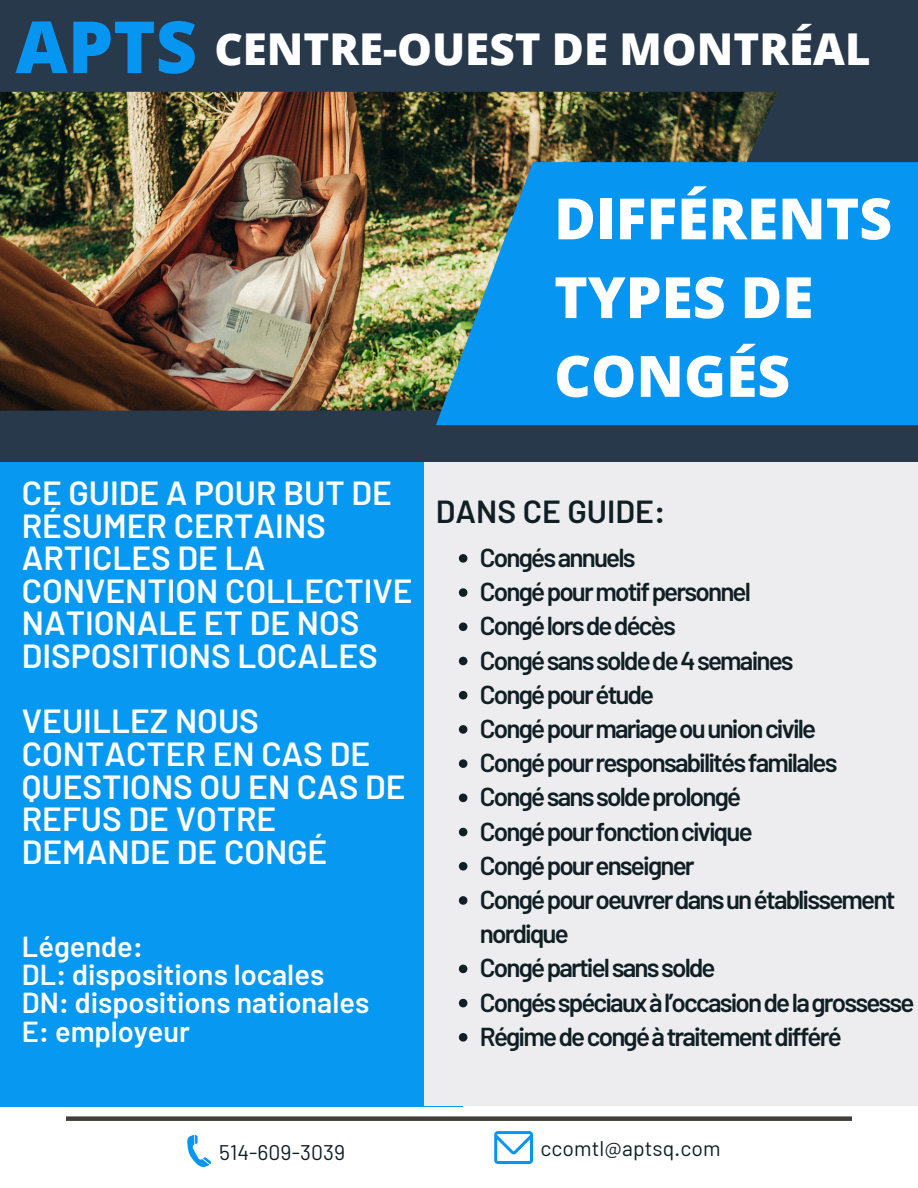
<style>
.page{position:relative;width:918px;height:1188px;background:#fff}
.page>*{position:absolute;margin:0;border:0;box-sizing:border-box;transform-origin:0 0}
.t1{font:800 72px "Open Sans";color:#0695f1}
.t2{font:800 57px/78.8px "Open Sans";color:#fff}
.t3{font:800 43.95px "Open Sans";color:#fff}
.t4{font:600 33.45px/32.7px "Barlow";color:#fff}
.t5{font:600 31.95px "Barlow";color:#101f24}
.t6{font:600 28.95px/28.2px "Barlow";color:#fff}
.t7{font:600 25.95px/34.2px "Barlow";letter-spacing:-.07em;color:#101f24}
.t8{font:21.15px "Barlow";letter-spacing:.005em;color:#101f24}
</style>
<div class="page">
<div style="left:0;top:0;width:918px;height:507px;background:#28394b"></div>
<img style="left:0;top:92px;width:778px;height:319px">
<svg style="left:436px;top:162px;width:482px;height:263px;fill:#0695f1"></svg>
<div style="left:0;top:462px;width:463px;height:644px;background:#0798f1"></div>
<div style="left:424px;top:462px;width:494px;height:644px;background:#ededef"></div>
<div style="left:66px;top:1116px;width:786px;height:5px;background:#423e3a"></div>
<svg style="left:187px;top:1135px;width:24px;height:32px"></svg>
<svg style="left:494px;top:1131px;width:38px;height:33px"></svg>
<svg style="left:459px;top:554px;width:8px;height:9px"></svg>
<svg style="left:459px;top:588px;width:8px;height:9px"></svg>
<svg style="left:459px;top:623px;width:8px;height:8px"></svg>
<svg style="left:459px;top:657px;width:8px;height:8px"></svg>
<svg style="left:459px;top:691px;width:8px;height:8px"></svg>
<svg style="left:459px;top:725px;width:8px;height:9px"></svg>
<svg style="left:459px;top:759px;width:8px;height:9px"></svg>
<svg style="left:459px;top:794px;width:8px;height:8px"></svg>
<svg style="left:459px;top:828px;width:8px;height:8px"></svg>
<svg style="left:459px;top:862px;width:8px;height:9px"></svg>
<svg style="left:459px;top:896px;width:8px;height:9px"></svg>
<svg style="left:459px;top:965px;width:8px;height:8px"></svg>
<svg style="left:459px;top:999px;width:8px;height:8px"></svg>
<svg style="left:459px;top:1033px;width:8px;height:9px"></svg>
<h4 class="t1" style="left:15px;top:-4px;width:183px">APTS</h4>
<p class="t3" style="left:214px;top:18px;width:658px">CENTRE-OUEST DE MONTRÉAL</p>
<h5 class="t2" style="left:554px;top:178px;width:340px">DIFFÉRENTS<br>TYPES DE<br>CONGÉS</h5>
<h3 class="t4" style="left:22px;top:475px;width:392px">CE GUIDE A POUR BUT DE<br>RÉSUMER CERTAINS<br>ARTICLES DE LA<br>CONVENTION COLLECTIVE<br>NATIONALE ET DE NOS<br>DISPOSITIONS LOCALES</h3>
<p class="t4" style="left:22px;top:704px;width:385px">VEUILLEZ NOUS<br>CONTACTER EN CAS DE<br>QUESTIONS OU EN CAS DE<br>REFUS DE VOTRE<br>DEMANDE DE CONGÉ</p>
<h2 class="t6" style="left:22px;top:931px;width:349px">Légende:<br>DL: dispositions locales<br>DN: dispositions nationales<br>E: employeur</h2>
<p class="t5" style="left:436px;top:491px;width:231px">DANS CE GUIDE:</p>
<p class="t7" style="left:480px;top:539px;width:157px">Congés annuels</p>
<p class="t7" style="left:480px;top:574px;width:273px">Congé pour motif personnel</p>
<p class="t7" style="left:480px;top:608px;width:197px">Congé lors de décès</p>
<p class="t7" style="left:480px;top:642px;width:315px">Congé sans solde de 4 semaines</p>
<p class="t7" style="left:480px;top:676px;width:176px">Congé pour étude</p>
<p class="t7" style="left:480px;top:710px;width:338px">Congé pour mariage ou union civile</p>
<p class="t7" style="left:480px;top:745px;width:359px">Congé pour responsabilités familales</p>
<p class="t7" style="left:480px;top:779px;width:263px">Congé sans solde prolongé</p>
<p class="t7" style="left:480px;top:813px;width:274px">Congé pour fonction civique</p>
<p class="t7" style="left:480px;top:847px;width:216px">Congé pour enseigner</p>
<p class="t7" style="left:480px;top:882px;width:417px">Congé pour oeuvrer dans un établissement nordique</p>
<p class="t7" style="left:480px;top:950px;width:237px">Congé partiel sans solde</p>
<p class="t7" style="left:480px;top:984px;width:436px">Congés spéciaux à l’occasion de la grossesse</p>
<p class="t7" style="left:480px;top:1018px;width:363px">Régime de congé à traitement différé</p>
<h4 class="t8" style="left:219px;top:1139px;width:128px">514-609-3039</h4>
<h4 class="t8" style="left:540px;top:1135px;width:182px">ccomtl@aptsq.com</h4>
</div>
